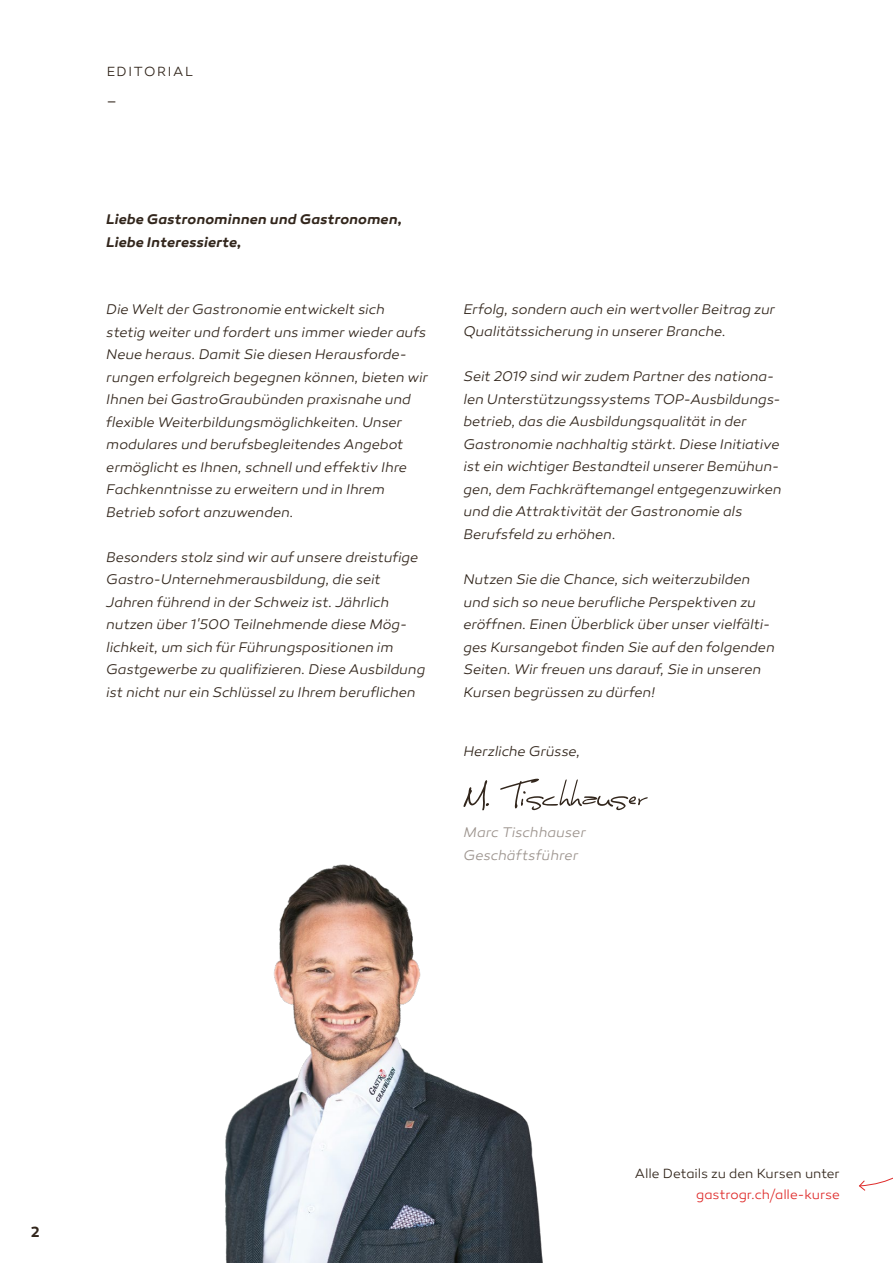
<style>
.page{position:relative;width:893px;height:1263px;background:#fff}
.page>*{position:absolute;margin:0;border:0;box-sizing:border-box;transform-origin:0 0}
.t1{font:600 15px "Canaro";color:#32261c}
.t2{font:300 15px "Canaro";color:#32261c}
.t3{font:italic 300 14.25px/22.5px "Canaro";letter-spacing:-.005em;color:#32261c}
.t4{font:italic 600 14.25px/22.5px "Canaro";letter-spacing:.005em;color:#32261c}
.t5{font:italic 300 14.25px/22.5px "Canaro";letter-spacing:.005em;color:#9c938d}
.t6{font:300 13.5px "Canaro";color:#32261c}
.t7{font:300 13.5px "Canaro";letter-spacing:-.005em;color:#df2b2a}
.t8{font:300 13.5px "Canaro";letter-spacing:.125em;color:#32261c}
</style>
<div class="page">
<img style="left:225px;top:864px;width:318px;height:399px">
<svg style="left:463px;top:779px;width:185px;height:31px"></svg>
<svg style="left:859px;top:1177px;width:34px;height:14px"></svg>
<p class="t8" style="left:106px;top:63px;width:88px">EDITORIAL</p>
<p class="t2" style="left:106px;top:92px;width:11px">–</p>
<p class="t4" style="left:106px;top:208px;width:298px">Liebe Gastronominnen und Gastronomen,<br>Liebe Interessierte,</p>
<p class="t3" style="left:106px;top:298px;width:323px">Die Welt der Gastronomie entwickelt sich<br>stetig weiter und fordert uns immer wieder aufs Neue heraus. Damit Sie diesen Herausforde&shy;rungen erfolgreich begegnen können, bieten wir Ihnen bei GastroGraubünden praxisnahe und flexible Weiterbildungsmöglichkeiten. Unser modulares und berufsbegleitendes Angebot ermöglicht es Ihnen, schnell und effektiv Ihre Fachkenntnisse zu erweitern und in Ihrem Betrieb sofort anzuwenden.</p>
<p class="t3" style="left:106px;top:546px;width:320px">Besonders stolz sind wir auf unsere dreistufige Gastro-Unternehmerausbildung, die seit Jahren führend in der Schweiz ist. Jährlich nutzen über 1'500 Teilnehmende diese Mög&shy;lichkeit, um sich für Führungspositionen im Gastgewerbe zu qualifizieren. Diese Ausbildung ist nicht nur ein Schlüssel zu Ihrem beruflichen</p>
<p class="t3" style="left:463px;top:298px;width:313px">Erfolg, sondern auch ein wertvoller Beitrag zur<br>Qualitätssicherung in unserer Branche.</p>
<p class="t3" style="left:463px;top:366px;width:320px">Seit 2019 sind wir zudem Partner des nationa&shy;len Unterstützungssystems TOP-Ausbildungs&shy;betrieb, das die Ausbildungsqualität in der Gastronomie nachhaltig stärkt. Diese Initiative ist ein wichtiger Bestandteil unserer Bemühun&shy;gen, dem Fachkräftemangel entgegenzuwirken und die Attraktivität der Gastronomie als Berufsfeld zu erhöhen.</p>
<p class="t3" style="left:463px;top:568px;width:313px">Nutzen Sie die Chance, sich weiterzubilden und sich so neue berufliche Perspektiven zu eröffnen. Einen Überblick über unser vielfälti&shy;ges Kursangebot finden Sie auf den folgenden Seiten. Wir freuen uns darauf, Sie in unseren Kursen begrüssen zu dürfen!</p>
<p class="t3" style="left:463px;top:740px;width:118px">Herzliche Grüsse,</p>
<p class="t5" style="left:463px;top:821px;width:124px">Marc Tischhauser<br>Geschäftsführer</p>
<p class="t1" style="left:31px;top:1223px;width:10px">2</p>
<p class="t6" style="left:635px;top:1166px;width:206px">Alle Details zu den Kursen unter</p>
<p class="t7" style="left:696px;top:1186px;width:145px">gastrogr.ch/alle-kurse</p>
</div>
